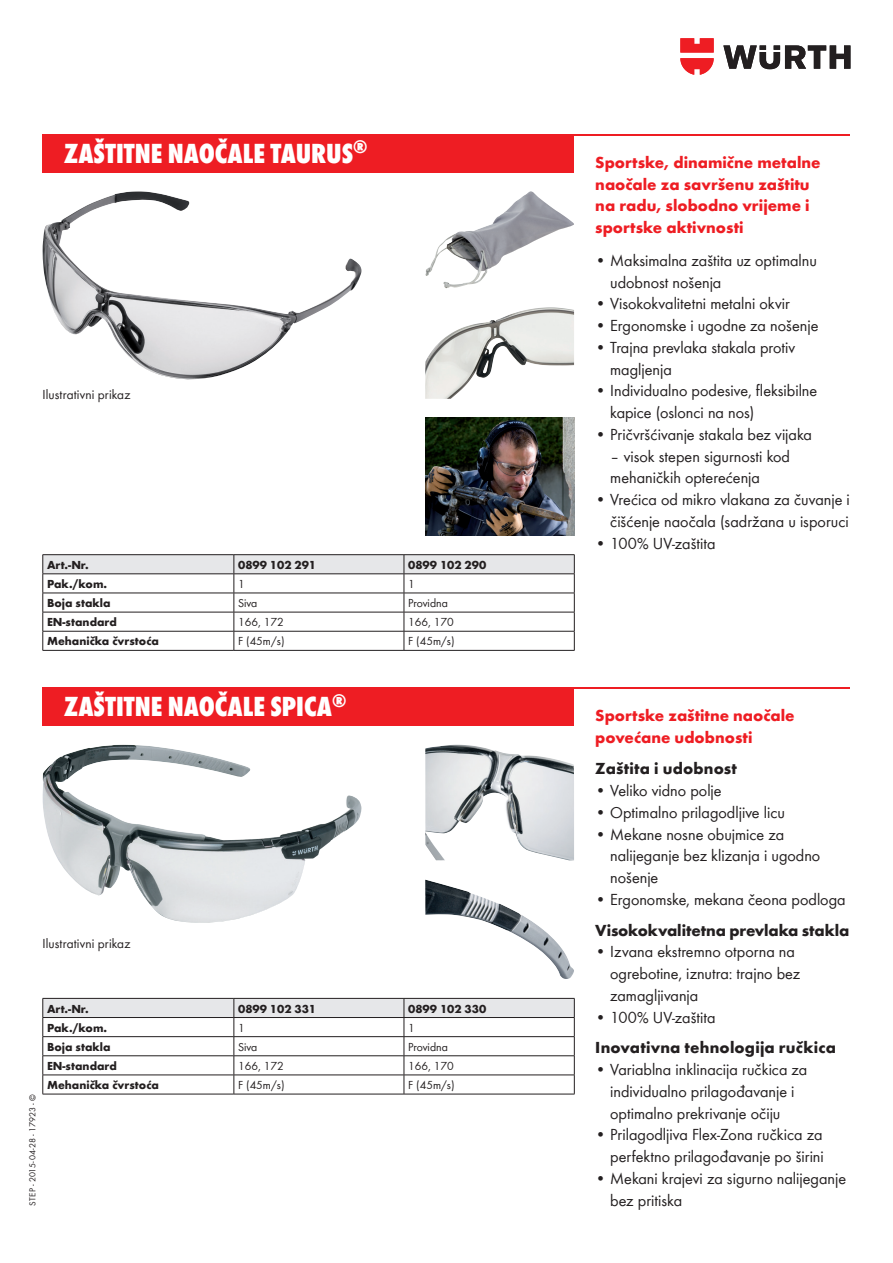
<style>
.page{position:relative;width:893px;height:1263px;background:#fff}
.page>*{position:absolute;margin:0;border:0;box-sizing:border-box;transform-origin:0 0}
.t1{font:800 condensed 28.5px "Wuerth";color:#fff}
.t2{font:16.5px/21.8px "Wuerth";color:#231f20}
.t3{font:700 16.5px/21.8px "Wuerth";color:#ee1d23}
.t4{font:700 16.5px "Wuerth";letter-spacing:.005em;color:#231f20}
.t5{font:13.5px "Wuerth";letter-spacing:.01em;color:#231f20}
.t6{font:700 12px "Wuerth";color:#231f20}
.t7{font:12px "Wuerth";color:#231f20}
.t8{font:9px "Wuerth";letter-spacing:.005em;color:#231f20}
</style>
<div class="page">
<hr style="left:43px;top:687px;width:807px;height:2px;background:#ee1d23">
<div style="left:43px;top:687px;width:531px;height:38px;background:#ee1d23"></div>
<img style="left:43px;top:745px;width:318px;height:178px">
<img style="left:425px;top:745px;width:149px;height:115px">
<img style="left:425px;top:879px;width:149px;height:100px">
<hr style="left:43px;top:1094px;width:191px;height:1px;background:#231f20">
<hr style="left:234px;top:1094px;width:170px;height:1px;background:#231f20">
<svg style="left:43px;top:998px;width:532px;height:96px"></svg>
<hr style="left:404px;top:1094px;width:171px;height:1px;background:#231f20">
<hr style="left:43px;top:134px;width:807px;height:1px;background:#ee1d23">
<div style="left:43px;top:134px;width:531px;height:38px;background:#ee1d23"></div>
<img style="left:43px;top:191px;width:318px;height:189px">
<img style="left:425px;top:191px;width:149px;height:97px">
<img style="left:425px;top:307px;width:149px;height:92px">
<img style="left:425px;top:418px;width:149px;height:118px">
<hr style="left:43px;top:554px;width:191px;height:1px;background:#231f20">
<hr style="left:234px;top:554px;width:170px;height:1px;background:#231f20">
<hr style="left:404px;top:554px;width:171px;height:1px;background:#231f20">
<hr style="left:43px;top:650px;width:191px;height:1px;background:#231f20">
<hr style="left:234px;top:650px;width:170px;height:1px;background:#231f20">
<svg style="left:43px;top:555px;width:532px;height:95px"></svg>
<hr style="left:404px;top:650px;width:171px;height:1px;background:#231f20">
<svg style="left:723px;top:45px;width:127px;height:24px"></svg>
<svg style="left:680px;top:38px;width:34px;height:37px"></svg>
<h1 class="t1" style="left:64px;top:133px;width:305px">ZAŠTITNE NAOČALE TAURUS<sup>®</sup></h1>
<p class="t5" style="left:43px;top:385px;width:89px">Ilustrativni prikaz</p>
<p class="t6" style="left:47px;top:556px;width:43px">Art.-Nr.</p>
<p class="t6" style="left:238px;top:556px;width:79px">0899 102 291</p>
<p class="t6" style="left:408px;top:556px;width:79px">0899 102 290</p>
<p class="t6" style="left:47px;top:575px;width:62px">Pak./kom.</p>
<p class="t7" style="left:238px;top:576px;width:8px">1</p>
<p class="t7" style="left:408px;top:576px;width:8px">1</p>
<p class="t6" style="left:47px;top:594px;width:65px">Boja stakla</p>
<p class="t7" style="left:238px;top:595px;width:21px">Siva</p>
<p class="t7" style="left:408px;top:595px;width:41px">Providna</p>
<p class="t6" style="left:47px;top:613px;width:71px">EN-standard</p>
<p class="t7" style="left:238px;top:614px;width:47px">166, 172</p>
<p class="t7" style="left:408px;top:614px;width:47px">166, 170</p>
<p class="t6" style="left:47px;top:632px;width:114px">Mehanička čvrstoća</p>
<p class="t7" style="left:238px;top:633px;width:48px">F (45m/s)</p>
<p class="t7" style="left:408px;top:633px;width:48px">F (45m/s)</p>
<h1 class="t1" style="left:64px;top:686px;width:284px">ZAŠTITNE NAOČALE SPICA<sup>®</sup></h1>
<p class="t5" style="left:43px;top:934px;width:89px">Ilustrativni prikaz</p>
<p class="t8" style="left:26px;top:1205px;width:112px;rotate:-90deg">STEP - 2015-04-28 - 17923 - ©</p>
<p class="t6" style="left:47px;top:1000px;width:43px">Art.-Nr.</p>
<p class="t6" style="left:238px;top:1000px;width:79px">0899 102 331</p>
<p class="t6" style="left:408px;top:1000px;width:79px">0899 102 330</p>
<p class="t6" style="left:47px;top:1019px;width:62px">Pak./kom.</p>
<p class="t7" style="left:238px;top:1019px;width:8px">1</p>
<p class="t7" style="left:408px;top:1019px;width:8px">1</p>
<p class="t6" style="left:47px;top:1038px;width:65px">Boja stakla</p>
<p class="t7" style="left:238px;top:1039px;width:21px">Siva</p>
<p class="t7" style="left:408px;top:1039px;width:41px">Providna</p>
<p class="t6" style="left:47px;top:1057px;width:71px">EN-standard</p>
<p class="t7" style="left:238px;top:1058px;width:47px">166, 172</p>
<p class="t7" style="left:408px;top:1058px;width:47px">166, 170</p>
<p class="t6" style="left:47px;top:1076px;width:114px">Mehanička čvrstoća</p>
<p class="t7" style="left:238px;top:1077px;width:48px">F (45m/s)</p>
<p class="t7" style="left:408px;top:1077px;width:48px">F (45m/s)</p>
<p class="t3" style="left:595px;top:150px;width:227px">Sportske, dinamične metalne naočale za savršenu zaštitu na radu, slobodno vrijeme i sportske aktivnosti</p>
<p class="t2" style="left:610px;top:249px;width:208px;text-indent:-15px">• Maksimalna zaštita uz optimalnu udobnost nošenja</p>
<p class="t2" style="left:595px;top:292px;width:196px">• Visokokvalitetni metalni okvir</p>
<p class="t2" style="left:595px;top:314px;width:225px">• Ergonomske i ugodne za nošenje</p>
<p class="t2" style="left:610px;top:336px;width:187px;text-indent:-15px">• Trajna prevlaka stakala protiv magljenja</p>
<p class="t2" style="left:610px;top:379px;width:209px;text-indent:-15px">• Individualno podesive, fleksibilne kapice (oslonci na nos)</p>
<p class="t2" style="left:595px;top:423px;width:218px">• Pričvršćivanje stakala bez vijaka</p>
<p class="t2" style="left:610px;top:444px;width:181px">– visok stepen sigurnosti kod mehaničkih opterećenja</p>
<p class="t2" style="left:595px;top:488px;width:256px;text-align:right">• Vrećica od mikro vlakana za čuvanje i čišćenje naočala (sadržana u isporuci</p>
<p class="t2" style="left:595px;top:531px;width:122px">• 100% UV-zaštita</p>
<p class="t3" style="left:595px;top:704px;width:201px">Sportske zaštitne naočale povećane udobnosti</p>
<p class="t4" style="left:595px;top:757px;width:143px">Zaštita i udobnost</p>
<p class="t2" style="left:595px;top:779px;width:128px">• Veliko vidno polje</p>
<p class="t2" style="left:595px;top:801px;width:191px">• Optimalno prilagodljive licu</p>
<p class="t2" style="left:610px;top:822px;width:212px;text-indent:-15px">• Mekane nosne obujmice za nalijeganje bez klizanja i ugodno nošenje</p>
<p class="t2" style="left:595px;top:887px;width:252px">• Ergonomske, mekana čeona podloga</p>
<p class="t4" style="left:595px;top:918px;width:255px">Visokokvalitetna prevlaka stakla</p>
<p class="t2" style="left:610px;top:940px;width:192px;text-indent:-15px">• Izvana ekstremno otporna na ogrebotine, iznutra: trajno bez zamagljivanja</p>
<p class="t2" style="left:595px;top:1005px;width:122px">• 100% UV-zaštita</p>
<p class="t4" style="left:595px;top:1035px;width:242px">Inovativna tehnologija ručkica</p>
<p class="t2" style="left:610px;top:1058px;width:199px;text-indent:-15px">• Variablna inklinacija ručkica za individualno prilagođavanje i optimalno prekrivanje očiju</p>
<p class="t2" style="left:595px;top:1123px;width:230px;text-align:right">• Prilagodljiva Flex-Zona ručkica za perfektno prilagođavanje po širini</p>
<p class="t2" style="left:610px;top:1166px;width:237px;text-indent:-15px">• Mekani krajevi za sigurno nalijeganje bez pritiska</p>
</div>
